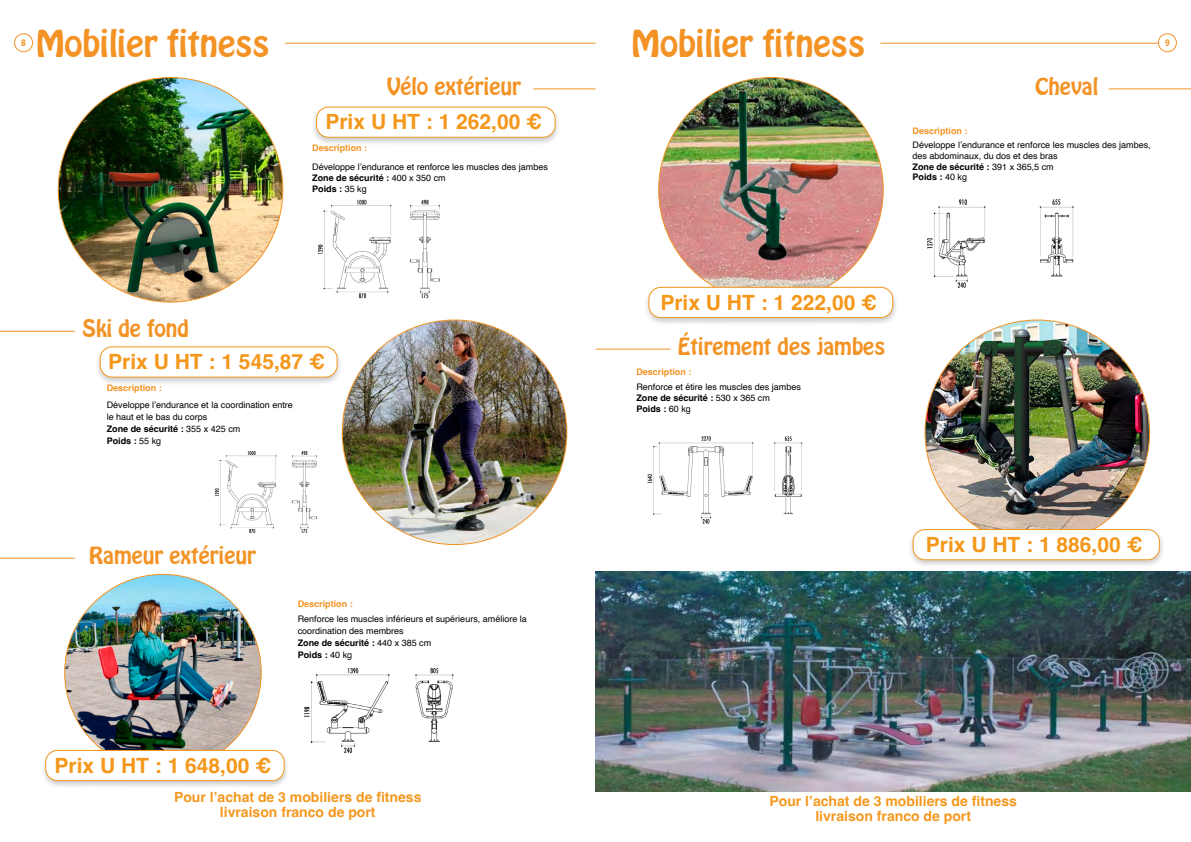
<style>
.page{position:relative;width:1191px;height:842px;background:#fff}
.page>*{position:absolute;margin:0;border:0;box-sizing:border-box;transform-origin:0 0}
.t1{font:33px "Hobo";color:#f39325}
.t2{font:700 21px "Helvetica";color:#f4971a}
.t3{font:21px "Hobo";color:#f39325}
.t4{font:700 14px/15px "Helvetica";color:#f4981e;text-align:center}
.t5{font:9px/12px "Helvetica";color:#000}
.t6{font:700 9px "Helvetica";color:#f39325}
.t7{font:8px "Hobo";color:#f39325}
.s1{font-weight:700}
</style>
<div class="page">
<div style="left:14px;top:33px;width:19px;height:19px;border:1px solid #f39325;border-radius:50%"></div>
<div style="left:1158px;top:33px;width:18px;height:19px;border:1px solid #f39325;border-radius:50%"></div>
<img style="left:58px;top:78px;width:225px;height:224px;border-radius:112px">
<img style="left:658px;top:78px;width:225px;height:224px;border-radius:112px">
<img style="left:65px;top:574px;width:196px;height:197px;border-radius:98px">
<img style="left:342px;top:320px;width:225px;height:224px;border-radius:112px">
<img style="left:926px;top:321px;width:223px;height:206px">
<hr style="left:285px;top:43px;width:310px;height:1px;background:#f39325">
<hr style="left:533px;top:88px;width:62px;height:1px;background:#f39325">
<hr style="left:1108px;top:88px;width:83px;height:1px;background:#f39325">
<hr style="left:0;top:331px;width:75px;height:1px;background:#f39325">
<hr style="left:0;top:558px;width:75px;height:1px;background:#f39325">
<hr style="left:595px;top:349px;width:75px;height:1px;background:#f39325">
<img style="left:318px;top:199px;width:122px;height:100px">
<img style="left:927px;top:199px;width:147px;height:89px">
<img style="left:215px;top:451px;width:102px;height:82px">
<img style="left:647px;top:436px;width:156px;height:88px">
<img style="left:304px;top:668px;width:150px;height:85px">
<div style="left:311px;top:104px;width:250px;height:42px;background:#000;opacity:.21"></div>
<div style="left:316px;top:107px;width:239px;height:30px;background:#fff;border-radius:12px"></div>
<div style="left:316px;top:107px;width:239px;height:31px;border:1px solid #f4981e;border-radius:12px"></div>
<div style="left:643px;top:284px;width:255px;height:42px;background:#000;opacity:.21"></div>
<div style="left:649px;top:287px;width:243px;height:31px;background:#fff;border-radius:12px"></div>
<div style="left:648px;top:287px;width:245px;height:31px;border:1px solid #f4981e;border-radius:12px"></div>
<div style="left:40px;top:747px;width:250px;height:42px;background:#000;opacity:.21"></div>
<div style="left:46px;top:750px;width:238px;height:31px;background:#fff;border-radius:12px"></div>
<div style="left:45px;top:750px;width:240px;height:31px;border:1px solid #f4981e;border-radius:12px"></div>
<div style="left:95px;top:344px;width:248px;height:42px;background:#000;opacity:.21"></div>
<div style="left:100px;top:347px;width:237px;height:30px;background:#fff;border-radius:12px"></div>
<div style="left:100px;top:346px;width:237px;height:32px;border:1px solid #f4981e;border-radius:12px"></div>
<div style="left:907px;top:527px;width:258px;height:42px;background:#000;opacity:.21"></div>
<div style="left:913px;top:530px;width:246px;height:30px;background:#fff;border-radius:12px"></div>
<div style="left:912px;top:529px;width:247px;height:31px;border:1px solid #f4981e;border-radius:12px"></div>
<hr style="left:880px;top:43px;width:278px;height:1px;background:#f39325">
<img style="left:595px;top:571px;width:596px;height:220px">
<p class="t7" style="left:21px;top:37px;width:6px">8</p>
<h1 class="t1" style="left:36px;top:20px;width:235px">Mobilier fitness</h1>
<p class="t7" style="left:1165px;top:37px;width:6px">9</p>
<h2 class="t3" style="left:387px;top:72px;width:136px">Vélo extérieur</h2>
<h2 class="t3" style="left:1035px;top:72px;width:65px">Cheval</h2>
<h1 class="t1" style="left:631px;top:20px;width:235px">Mobilier fitness</h1>
<h2 class="t2" style="left:325px;top:109px;width:218px">Prix U HT : 1 262,00 €</h2>
<h2 class="t3" style="left:82px;top:314px;width:108px">Ski de fond</h2>
<p class="t6" style="left:312px;top:143px;width:57px">Description :</p>
<p class="t5" style="left:312px;top:162px;width:237px;line-height:10.8px">Développe l’endurance et renforce les muscles des jambes<br><span class="s1">Zone de sécurité :</span> 400 x 350 cm<br><span class="s1">Poids :</span> 35 kg</p>
<h2 class="t2" style="left:108px;top:349px;width:218px">Prix U HT : 1 545,87 €</h2>
<p class="t6" style="left:107px;top:383px;width:57px">Description :</p>
<p class="t5" style="left:107px;top:399px;width:188px">Développe l’endurance et la coordination entre le haut et le bas du corps<br><span class="s1">Zone de sécurité :</span> 355 x 425 cm<br><span class="s1">Poids :</span> 55 kg</p>
<h2 class="t3" style="left:89px;top:541px;width:168px">Rameur extérieur</h2>
<p class="t6" style="left:298px;top:598px;width:57px">Description :</p>
<p class="t5" style="left:298px;top:613px;width:231px">Renforce les muscles inférieurs et supérieurs, améliore la coordination des membres<br><span class="s1">Zone de sécurité :</span> 440 x 385 cm<br><span class="s1">Poids :</span> 40 kg</p>
<h2 class="t2" style="left:54px;top:752px;width:218px">Prix U HT : 1 648,00 €</h2>
<p class="t6" style="left:912px;top:126px;width:57px">Description :</p>
<p class="t5" style="left:912px;top:140px;width:240px;line-height:10.7px">Développe l’endurance et renforce les muscles des jambes, des abdominaux, du dos et des bras<br><span class="s1">Zone de sécurité :</span> 391 x 365,5 cm<br><span class="s1">Poids :</span> 40 kg</p>
<h2 class="t2" style="left:660px;top:289px;width:218px">Prix U HT : 1 222,00 €</h2>
<h2 class="t3" style="left:678px;top:332px;width:209px">Étirement des jambes</h2>
<p class="t6" style="left:636px;top:366px;width:57px">Description :</p>
<p class="t5" style="left:636px;top:382px;width:166px;line-height:10.8px">Renforce et étire les muscles des jambes<br><span class="s1">Zone de sécurité :</span> 530 x 365 cm<br><span class="s1">Poids :</span> 60 kg</p>
<h2 class="t2" style="left:925px;top:532px;width:218px">Prix U HT : 1 886,00 €</h2>
<h3 class="t4" style="left:174px;top:791px;width:249px">Pour l’achat de 3 mobiliers de fitness livraison franco de port</h3>
<h3 class="t4" style="left:769px;top:796px;width:249px">Pour l’achat de 3 mobiliers de fitness livraison franco de port</h3>
</div>
